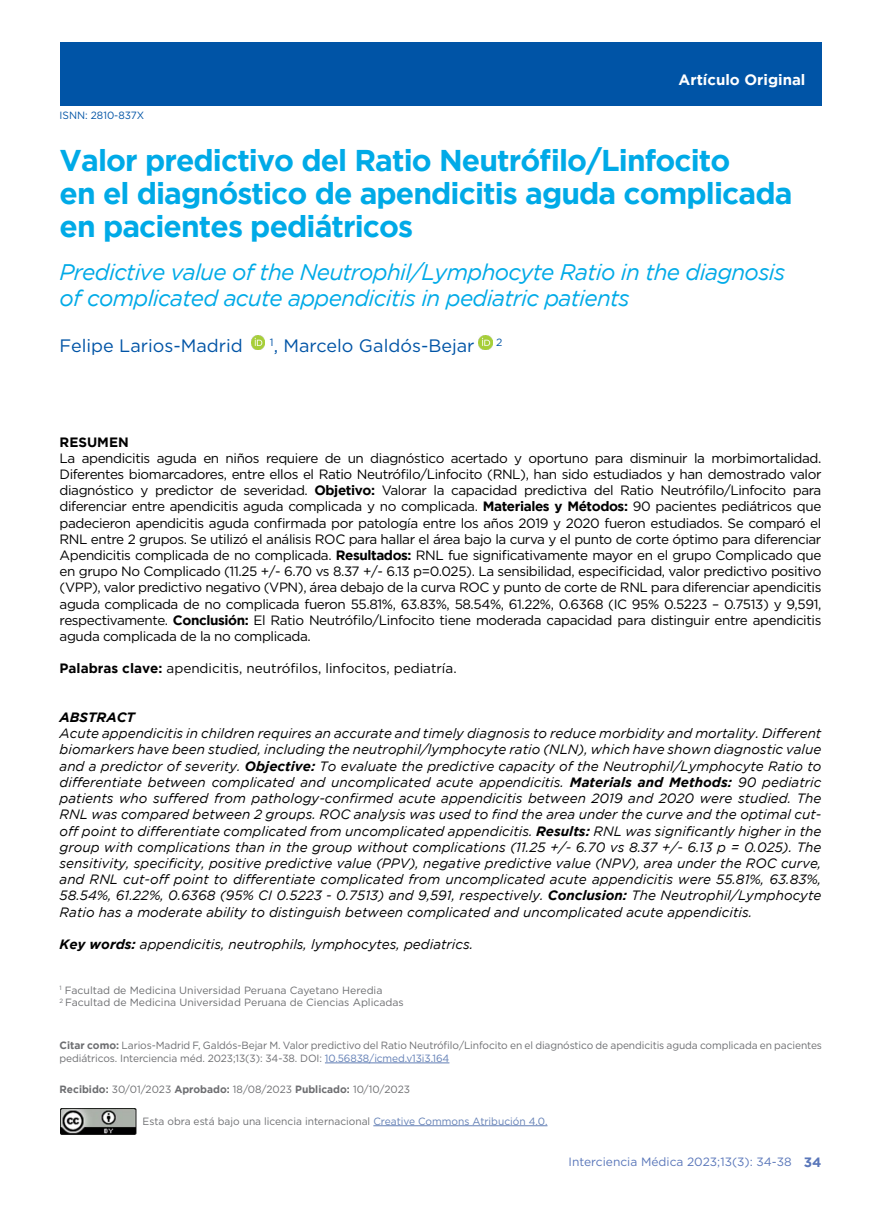
<style>
.page{position:relative;width:881px;height:1212px;background:#fff}
.page>*{position:absolute;margin:0;border:0;box-sizing:border-box;transform-origin:0 0}
.t1{font:700 30px/33px "Gotham";letter-spacing:-.03em;color:#00aae7}
.t2{font:italic 22.5px/25.5px "Gotham";letter-spacing:-.03em;color:#00aae7}
.t3{font:18px "Gotham";color:#0054a6}
.t4{font:700 15px "Gotham";color:#fff}
.t5{font:italic 13.5px/16.2px "Gotham";color:#000;text-align:justify}
.t6{font:13.5px/16.2px "Gotham";letter-spacing:-.03em;color:#000;text-align:justify}
.t7{font:13.5px "Gotham";color:#000}
.t8{font:italic 700 13.5px "Gotham";color:#000}
.t9{font:700 13.5px "Gotham";color:#000}
.t10{font:700 13.5px "Gotham";color:#5a77ba}
.t11{font:12px "Gotham";color:#5a77ba}
.t12{font:10.5px/12.6px "Gotham";letter-spacing:-.01em;color:#6d6e71}
.t13{font:10.5px "Gotham";color:#0054a6}
.s1{font-weight:700}
.s2{color:#627fb5}
</style>
<div class="page">
<div style="left:60px;top:42px;width:761px;height:64px;background:#0054a6"></div>
<img style="left:251px;top:336px;width:14px;height:14px">
<img style="left:478px;top:336px;width:14px;height:14px">
<hr style="left:325px;top:1062px;width:124px;height:1px;background:#627fb5">
<img style="left:60px;top:1108px;width:77px;height:27px">
<hr style="left:373px;top:1125px;width:174px;height:1px;background:#627fb5">
<p class="t13" style="left:60px;top:109px;width:86px">ISNN: 2810-837X</p>
<p class="t4" style="left:678px;top:71px;width:128px">Artículo Original</p>
<h1 class="t1" style="left:60px;top:143px;width:734px">Valor predictivo del Ratio Neutrófilo/Linfocito<br>en el diagnóstico de apendicitis aguda complicada en pacientes pediátricos</h1>
<h2 class="t2" style="left:60px;top:260px;width:726px">Predictive value of the Neutrophil/Lymphocyte Ratio in the diagnosis of complicated acute appendicitis in pediatric patients</h2>
<h3 class="t3" style="left:60px;top:335px;width:185px">Felipe Larios-Madrid</h3>
<h3 class="t3" style="left:270px;top:335px;width:234px"><sup>1</sup>, Marcelo Galdós-Bejar <sup>2</sup></h3>
<p class="t9" style="left:60px;top:434px;width:71px">RESUMEN</p>
<p class="t6" style="left:60px;top:450px;width:763px">La apendicitis aguda en niños requiere de un diagnóstico acertado y oportuno para disminuir la morbimortalidad.<br>Diferentes biomarcadores, entre ellos el Ratio Neutrófilo/Linfocito (RNL), han sido estudiados y han demostrado valor diagnóstico y predictor de severidad. <span class="s1">Objetivo:</span> Valorar la capacidad predictiva del Ratio Neutrófilo/Linfocito para diferenciar entre apendicitis aguda complicada y no complicada. <span class="s1">Materiales y Métodos:</span> 90 pacientes pediátricos que padecieron apendicitis aguda confirmada por patología entre los años 2019 y 2020 fueron estudiados. Se comparó el RNL entre 2 grupos. Se utilizó el análisis ROC para hallar el área bajo la curva y el punto de corte óptimo para diferenciar Apendicitis complicada de no complicada. <span class="s1">Resultados:</span> RNL fue significativamente mayor en el grupo Complicado que en grupo No Complicado (11.25 +/- 6.70 vs 8.37 +/- 6.13 p=0.025). La sensibilidad, especificidad, valor predictivo positivo (VPP), valor predictivo negativo (VPN), área debajo de la curva ROC y punto de corte de RNL para diferenciar apendicitis aguda complicada de no complicada fueron 55.81%, 63.83%, 58.54%, 61.22%, 0.6368 (IC 95% 0.5223 – 0.7513) y 9,591, respectivamente. <span class="s1">Conclusión:</span> El Ratio Neutrófilo/Linfocito tiene moderada capacidad para distinguir entre apendicitis aguda complicada de la no complicada.</p>
<p class="t7" style="left:60px;top:660px;width:398px"><span class="s1">Palabras clave:</span> apendicitis, neutrófilos, linfocitos, pediatría.</p>
<p class="t8" style="left:60px;top:709px;width:77px">ABSTRACT</p>
<p class="t5" style="left:60px;top:725px;width:763px">Acute appendicitis in children requires an accurate and timely diagnosis to reduce morbidity and mortality. Different biomarkers have been studied, including the neutrophil/lymphocyte ratio (NLN), which have shown diagnostic value and a predictor of severity. <span class="s1">Objective:</span> To evaluate the predictive capacity of the Neutrophil/Lymphocyte Ratio to differentiate between complicated and uncomplicated acute appendicitis. <span class="s1">Materials and Methods:</span> 90 pediatric patients who suffered from pathology-confirmed acute appendicitis between 2019 and 2020 were studied. The RNL was compared between 2 groups. ROC analysis was used to find the area under the curve and the optimal cut&shy;off point to differentiate complicated from uncomplicated appendicitis. <span class="s1">Results:</span> RNL was significantly higher in the group with complications than in the group without complications (11.25 +/- 6.70 vs 8.37 +/- 6.13 p = 0.025). The sensitivity, specificity, positive predictive value (PPV), negative predictive value (NPV), area under the ROC curve, and RNL cut-off point to differentiate complicated from uncomplicated acute appendicitis were 55.81%, 63.83%, 58.54%, 61.22%, 0.6368 (95% CI 0.5223 - 0.7513) and 9,591, respectively. <span class="s1">Conclusion:</span> The Neutrophil/Lymphocyte Ratio has a moderate ability to distinguish between complicated and uncomplicated acute appendicitis.</p>
<p class="t5" style="left:60px;top:936px;width:415px"><span class="s1">Key words:</span> appendicitis, neutrophils, lymphocytes, pediatrics.</p>
<p class="t12" style="left:60px;top:983px;width:345px"><sup>1</sup> Facultad de Medicina Universidad Peruana Cayetano Heredia<br><sup>2</sup> Facultad de Medicina Universidad Peruana de Ciencias Aplicadas</p>
<p class="t12" style="left:60px;top:1039px;width:763px"><span class="s1">Citar como:</span> Larios-Madrid F, Galdós-Bejar M. Valor predictivo del Ratio Neutrófilo/Linfocito en el diagnóstico de apendicitis aguda complicada en pacientes pediátricos. Interciencia méd. 2023;13(3): 34-38. DOI: <span class="s2">10.56838/icmed.v13i3.164</span></p>
<p class="t12" style="left:60px;top:1083px;width:352px"><span class="s1">Recibido:</span> 30/01/2023 <span class="s1">Aprobado:</span> 18/08/2023 <span class="s1">Publicado:</span> 10/10/2023</p>
<p class="t12" style="left:142px;top:1114px;width:406px">Esta obra está bajo una licencia internacional <span class="s2">Creative Commons Atribución 4.0.</span></p>
<p class="t11" style="left:568px;top:1154px;width:224px">Interciencia Médica 2023;13(3): 34-38</p>
<p class="t10" style="left:803px;top:1154px;width:19px">34</p>
</div>
